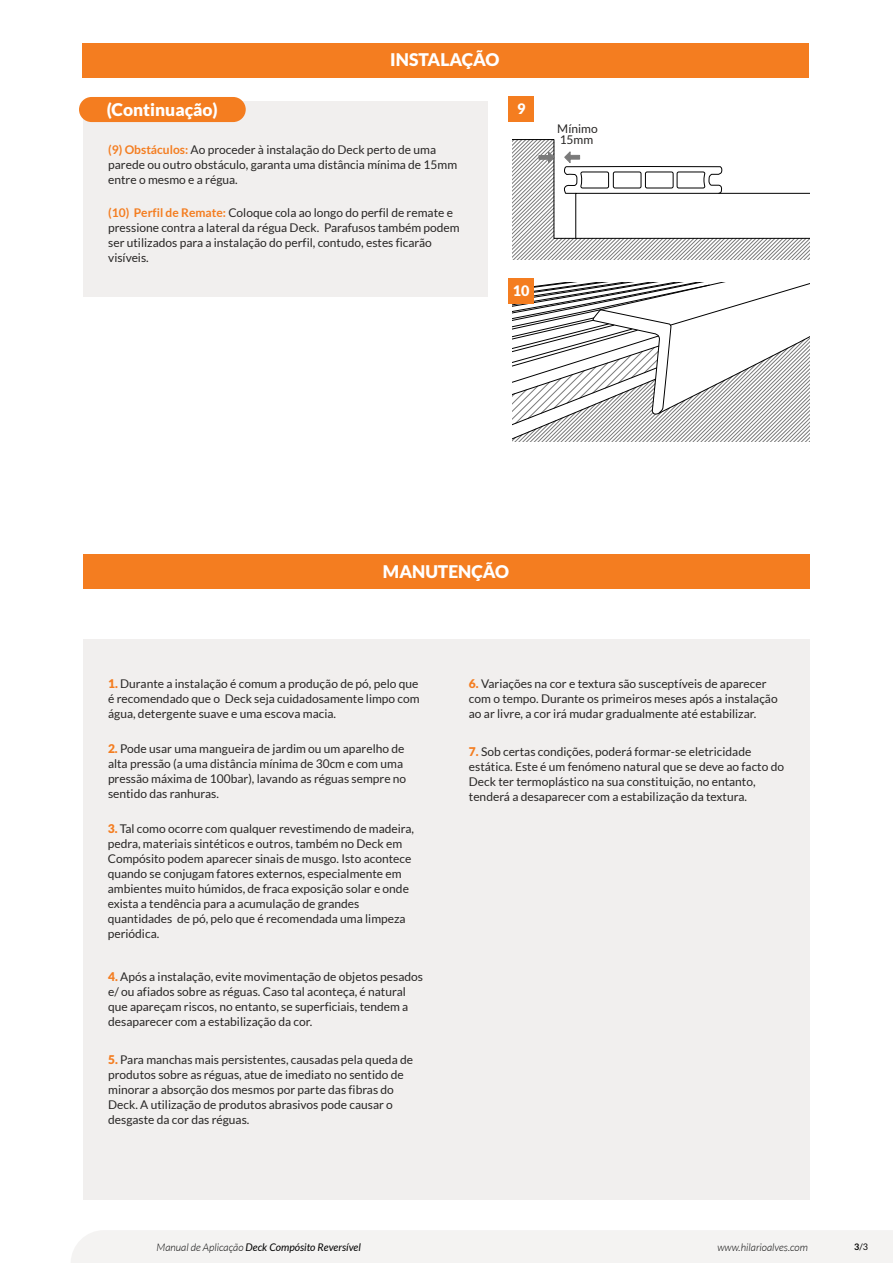
<style>
.page{position:relative;width:893px;height:1263px;background:#fff}
.page>*{position:absolute;margin:0;border:0;box-sizing:border-box;transform-origin:0 0}
.t1{font:900 17.4px "Lato";color:#fff}
.t2{font:900 14.4px "Lato";color:#fff}
.t3{font:12px/15px "Lato";color:#282625}
.t4{font:italic 10.5px "Lato";color:#000}
.t5{font:italic 300 10.5px "Lato";color:#000}
.t6{font:9px "Lato";color:#000}
.s1{font-weight:700;color:#f47d20}
.s2{font-weight:900;color:#f47d20}
.s3{font-weight:300}
.s4{font-weight:700}
</style>
<div class="page">
<div style="left:71px;top:1230px;width:822px;height:33px;background:#f4f3f2"></div>
<svg style="left:512px;top:282px;width:298px;height:159px"></svg>
<div style="left:83px;top:101px;width:405px;height:195px;background:#f1efee"></div>
<svg style="left:512px;top:139px;width:298px;height:120px"></svg>
<div style="left:508px;top:96px;width:25px;height:25px;background:#f47d20"></div>
<div style="left:508px;top:278px;width:25px;height:25px;background:#f47d20"></div>
<div style="left:79px;top:97px;width:167px;height:25px;background:#f47d20;border-radius:13px"></div>
<div style="left:82px;top:43px;width:726px;height:34px;background:#f47d20"></div>
<div style="left:83px;top:554px;width:727px;height:34px;background:#f47d20"></div>
<div style="left:83px;top:639px;width:727px;height:560px;background:#f1efee"></div>
<h1 class="t1" style="left:107px;top:102px;width:112px">(Continuação)</h1>
<h1 class="t1" style="left:390px;top:52px;width:111px">INSTALAÇÃO</h1>
<p class="t3" style="left:108px;top:142px;width:351px"><span class="s1">(9) Obstáculos:</span> Ao proceder à instalação do Deck perto de uma parede ou outro obstáculo, garanta uma distância mínima de 15mm entre o mesmo e a régua.</p>
<p class="t3" style="left:108px;top:206px;width:353px"><span class="s1">(10) Perfil de Remate:</span> Coloque cola ao longo do perfil de remate e pressione contra a lateral da régua Deck. Parafusos também podem ser utilizados para a instalação do perfil, contudo, estes ficarão visíveis.</p>
<p class="t2" style="left:517px;top:102px;width:10px">9</p>
<p class="t2" style="left:513px;top:284px;width:18px">10</p>
<p class="t3" style="left:557px;top:121px;width:42px">Mínimo</p>
<p class="t3" style="left:560px;top:133px;width:35px">15mm</p>
<h1 class="t1" style="left:383px;top:563px;width:128px">MANUTENÇÃO</h1>
<p class="t3" style="left:108px;top:677px;width:313px;text-align:justify"><span class="s2">1.</span> Durante a instalação é comum a produção de pó, pelo que é recomendado que o Deck seja cuidadosamente limpo com água, detergente suave e uma escova macia.</p>
<p class="t3" style="left:108px;top:742px;width:300px"><span class="s2">2.</span> Pode usar uma mangueira de jardim ou um aparelho de alta pressão (a uma distância mínima de 30cm e com uma pressão máxima de 100bar), lavando as réguas sempre no sentido das ranhuras.</p>
<p class="t3" style="left:108px;top:822px;width:308px"><span class="s2">3.</span> Tal como ocorre com qualquer revestimendo de madeira, pedra, materiais sintéticos e outros, também no Deck em Compósito podem aparecer sinais de musgo. Isto acontece quando se conjugam fatores externos, especialmente em ambientes muito húmidos, de fraca exposição solar e onde exista a tendência para a acumulação de grandes quantidades de pó, pelo que é recomendada uma limpeza periódica.</p>
<p class="t3" style="left:108px;top:969px;width:316px"><span class="s2">4.</span> Após a instalação, evite movimentação de objetos pesados e/ ou afiados sobre as réguas. Caso tal aconteça, é natural que apareçam riscos, no entanto, se superficiais, tendem a desaparecer com a estabilização da cor.</p>
<p class="t3" style="left:108px;top:1053px;width:306px"><span class="s2">5.</span> Para manchas mais persistentes, causadas pela queda de produtos sobre as réguas, atue de imediato no sentido de minorar a absorção dos mesmos por parte das fibras do Deck. A utilização de produtos abrasivos pode causar o desgaste da cor das réguas.</p>
<p class="t3" style="left:469px;top:677px;width:310px"><span class="s2">6.</span> Variações na cor e textura são susceptíveis de aparecer com o tempo. Durante os primeiros meses após a instalação ao ar livre, a cor irá mudar gradualmente até estabilizar.</p>
<p class="t3" style="left:469px;top:745px;width:317px"><span class="s2">7.</span> Sob certas condições, poderá formar-se eletricidade estática. Este é um fenómeno natural que se deve ao facto do Deck ter termoplástico na sua constituição, no entanto, tenderá a desaparecer com a estabilização da textura.</p>
<p class="t4" style="left:157px;top:1242px;width:206px"><span class="s3">Manual de Aplicação</span> Deck Compósito Reversível</p>
<p class="t5" style="left:717px;top:1242px;width:92px">www.hilarioalves.com</p>
<p class="t6" style="left:854px;top:1242px;width:15px"><span class="s4">3</span>/3</p>
</div>
